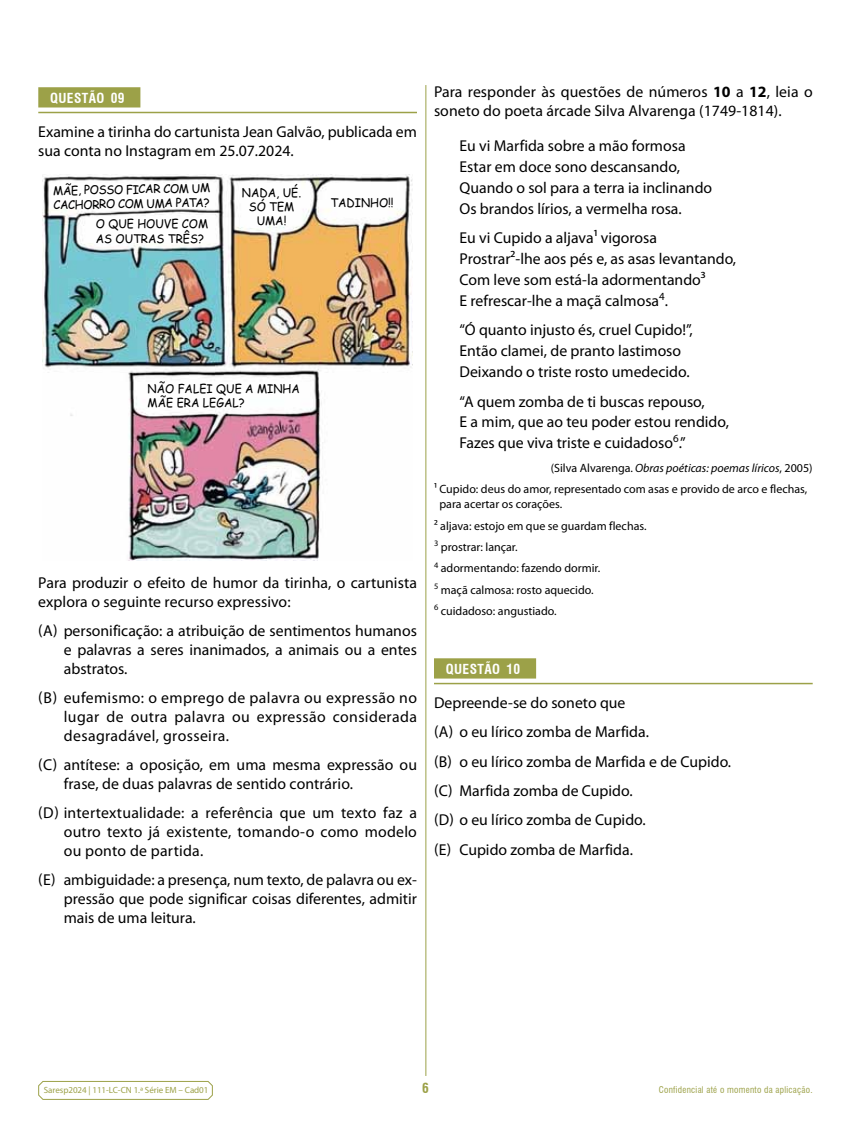
<style>
.page{position:relative;width:851px;height:1127px;background:#fff}
.page>*{position:absolute;margin:0;border:0;box-sizing:border-box;transform-origin:0 0}
.t1{font:15.75px/18.8px "Myriad Pro";color:#000}
.t2{font:700 condensed 13.5px "Swiss 721 BT";letter-spacing:.03em;color:#fff}
.t3{font:700 condensed 13.5px "Swiss 721 BT";color:#9ca148}
.t4{font:12px/21.5px "Myriad Pro";color:#000}
.t5{font:12px/14.4px "Comic Sans MS";color:#000;scale:.95 1}
.t6{font:12px/14.4px "Comic Sans MS";color:#000;scale:.96 1}
.t7{font:9px "Myriad Pro";letter-spacing:-.005em;color:#9ca148}
.t8{font:condensed 9px "Swiss 721 BT";letter-spacing:.03em;color:#9ca148}
.s1{font-weight:700}
.s2{font-style:italic}
</style>
<div class="page">
<svg style="left:38px;top:1080px;width:175px;height:20px"></svg>
<hr style="left:425px;top:85px;width:1px;height:991px;background:#9ca148">
<div style="left:434px;top:658px;width:102px;height:20px;background:#9ca148"></div>
<hr style="left:434px;top:683px;width:378px;height:1px;background:#9ca148">
<div style="left:38px;top:87px;width:102px;height:20px;background:#9ca148"></div>
<hr style="left:38px;top:112px;width:379px;height:1px;background:#9ca148">
<img style="left:43px;top:175px;width:369px;height:385px">
<p class="t2" style="left:50px;top:90px;width:76px">QUESTÃO 09</p>
<p class="t1" style="left:38px;top:122px;width:380px">Examine a tirinha do cartunista Jean Galvão, publicada em sua conta no Instagram em 25.07.2024.</p>
<p class="t6" style="left:53px;top:185px;width:165px;rotate:-1deg">MÃE, POSSO FICAR COM UM<br>CACHORRO COM UMA PATA?</p>
<p class="t5" style="left:96px;top:218px;width:120px">O QUE HOUVE COM<br>AS OUTRAS TRÊS?</p>
<p class="t5" style="left:242px;top:186px;width:64px;text-align:center">NADA, UÉ.<br>SÓ TEM<br>UMA!</p>
<p class="t5" style="left:330px;top:196px;width:68px">TADINHO!!</p>
<p class="t5" style="left:147px;top:382px;width:162px">NÃO FALEI QUE A MINHA<br>MÃE ERA LEGAL?</p>
<p class="t1" style="left:38px;top:573px;width:380px">Para produzir o efeito de humor da tirinha, o cartunista explora o seguinte recurso expressivo:</p>
<p class="t1" style="left:64px;top:621px;width:354px;text-align:justify;text-indent:-26px">(A) personificação: a atribuição de sentimentos humanos e palavras a seres inanimados, a animais ou a entes abstratos.</p>
<p class="t1" style="left:64px;top:688px;width:354px;text-align:justify;text-indent:-26px">(B) eufemismo: o emprego de palavra ou expressão no lugar de outra palavra ou expressão considerada desagradável, grosseira.</p>
<p class="t1" style="left:64px;top:755px;width:354px;text-indent:-26px">(C) antítese: a oposição, em uma mesma expressão ou frase, de duas palavras de sentido contrário.</p>
<p class="t1" style="left:64px;top:803px;width:354px;text-align:justify;text-indent:-26px">(D) intertextualidade: a referência que um texto faz a outro texto já existente, tomando-o como modelo ou ponto de partida.</p>
<p class="t1" style="left:64px;top:870px;width:354px;text-align:justify;text-indent:-26px">(E) ambiguidade: a presença, num texto, de palavra ou ex&shy;pressão que pode significar coisas diferentes, admitir mais de uma leitura.</p>
<p class="t1" style="left:434px;top:82px;width:380px">Para responder às questões de números <span class="s1">10</span> a <span class="s1">12</span>, leia o soneto do poeta árcade Silva Alvarenga (1749-1814).</p>
<p class="t1" style="left:459px;top:135px;width:254px;line-height:20.9px">Eu vi Marfida sobre a mão formosa Estar em doce sono descansando, Quando o sol para a terra ia inclinando Os brandos lírios, a vermelha rosa.</p>
<p class="t1" style="left:459px;top:227px;width:278px;line-height:20.9px">Eu vi Cupido a aljava¹ vigorosa Prostrar²-lhe aos pés e, as asas levantando, Com leve som está-la adormentando³<br>E refrescar-lhe a maçã calmosa<sup>4</sup>.</p>
<p class="t1" style="left:459px;top:319px;width:234px;line-height:20.9px">“Ó quanto injusto és, cruel Cupido!”,<br>Então clamei, de pranto lastimoso<br>Deixando o triste rosto umedecido.</p>
<p class="t1" style="left:459px;top:391px;width:271px;line-height:20.9px">“A quem zomba de ti buscas repouso,<br>E a mim, que ao teu poder estou rendido,<br>Fazes que viva triste e cuidadoso<sup>6</sup>.”</p>
<p class="t4" style="left:434px;top:457px;width:380px;text-indent:117px">(Silva Alvarenga. <span class="s2">Obras poéticas: poemas líricos</span>, 2005)<br>¹ Cupido: deus do amor, representado com asas e provido de arco e flechas,</p>
<p class="t4" style="left:434px;top:493px;width:214px;text-indent:5px">para acertar os corações.<br>² aljava: estojo em que se guardam flechas.<br><sup>3</sup> prostrar: lançar.<br><sup>4</sup> adormentando: fazendo dormir.<br><sup>5</sup> maçã calmosa: rosto aquecido.<br><sup>6</sup> cuidadoso: angustiado.</p>
<p class="t2" style="left:446px;top:661px;width:76px">QUESTÃO 10</p>
<p class="t1" style="left:434px;top:688px;width:299px;line-height:29.4px">Depreende-se do soneto que<br>(A) o eu lírico zomba de Marfida.<br>(B) o eu lírico zomba de Marfida e de Cupido. (C) Marfida zomba de Cupido.<br>(D) o eu lírico zomba de Cupido.<br>(E) Cupido zomba de Marfida.</p>
<p class="t7" style="left:44px;top:1085px;width:166px">Saresp2024 | 111-LC-CN 1.ª Série EM – Cad01</p>
<p class="t3" style="left:422px;top:1079px;width:8px">6</p>
<p class="t8" style="left:658px;top:1084px;width:155px">Confidencial até o momento da aplicação.</p>
</div>
